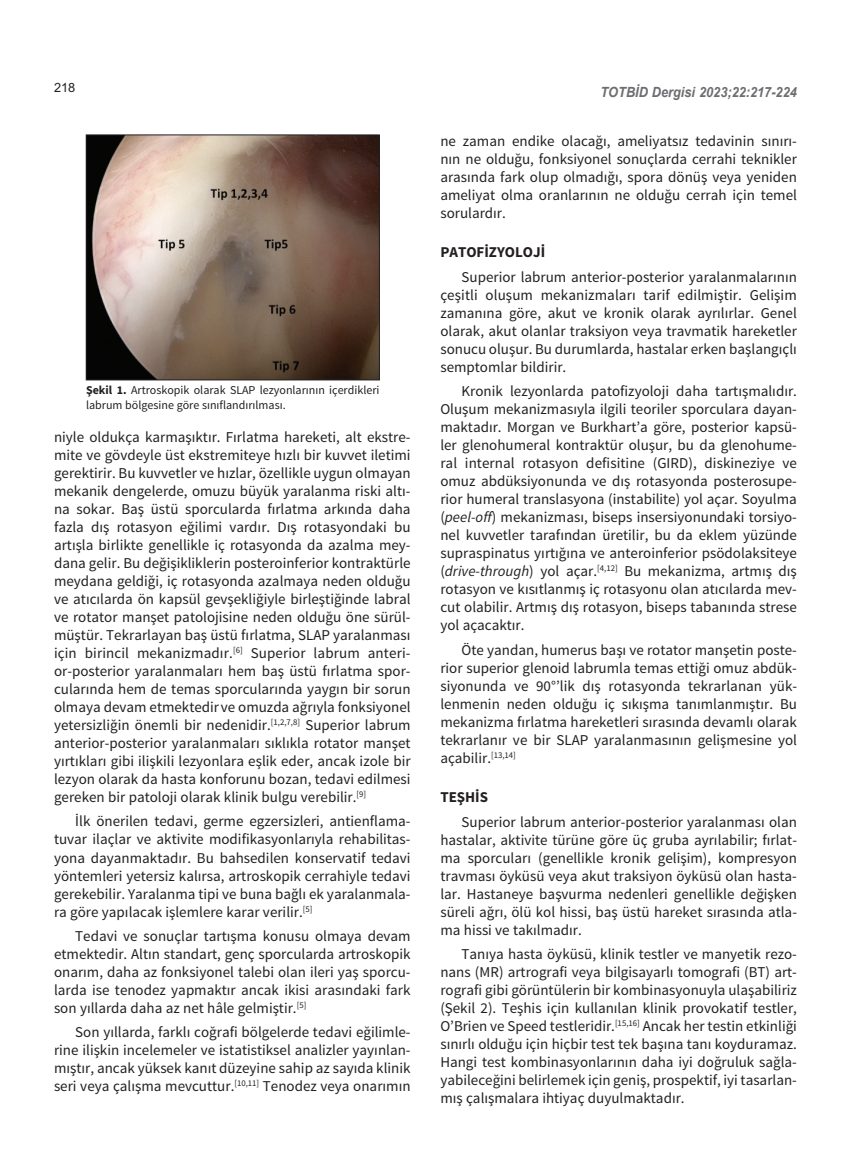
<style>
.page{position:relative;width:851px;height:1149px;background:#fff}
.page>*{position:absolute;margin:0;border:0;box-sizing:border-box;transform-origin:0 0}
.t1{font:15px/18px "Source Sans Pro";color:#231f20;text-align:justify}
.t2{font:700 15px "Source Sans Pro";color:#231f20}
.t3{font:italic 700 14.1px "Arial";color:#6c6d70;scale:.91 1}
.t4{font:12.75px "Arial SFMT";color:#231f20}
.t5{font:12px/14.4px "Source Sans Pro";color:#231f20}
.s1{font-weight:700}
.s2{font-style:italic}
</style>
<div class="page">
<img style="left:88px;top:137px;width:289px;height:241px">
<div style="left:86px;top:135px;width:293px;height:245px;border:1px solid #231f20"></div>
<p class="t4" style="left:54px;top:80px;width:23px">218</p>
<p class="t3" style="left:600px;top:82px;width:217px">TOTBİD Dergisi 2023;22:217-224</p>
<p class="t5" style="left:86px;top:383px;width:295px"><span class="s1">Şekil 1.</span> Artroskopik olarak SLAP lezyonlarının içerdikleri labrum bölgesine göre sınıflandırılması.</p>
<p class="t1" style="left:54px;top:428px;width:358px">niyle oldukça karmaşıktır. Fırlatma hareketi, alt ekstre&shy;mite ve gövdeyle üst ekstremiteye hızlı bir kuvvet iletimi gerektirir. Bu kuvvetler ve hızlar, özellikle uygun olmayan mekanik dengelerde, omuzu büyük yaralanma riski altı&shy;na sokar. Baş üstü sporcularda fırlatma arkında daha fazla dış rotasyon eğilimi vardır. Dış rotasyondaki bu artışla birlikte genellikle iç rotasyonda da azalma mey&shy;dana gelir. Bu değişikliklerin posteroinferior kontraktürle meydana geldiği, iç rotasyonda azalmaya neden olduğu ve atıcılarda ön kapsül gevşekliğiyle birleştiğinde labral ve rotator manşet patolojisine neden olduğu öne sürül&shy;müştür. Tekrarlayan baş üstü fırlatma, SLAP yaralanması için birincil mekanizmadır.<sup>[6]</sup> Superior labrum anteri&shy;or-posterior yaralanmaları hem baş üstü fırlatma spor&shy;cularında hem de temas sporcularında yaygın bir sorun olmaya devam etmektedirve omuzda ağrıyla fonksiyonel yetersizliğin önemli bir nedenidir.<sup>[1,2,7,8]</sup> Superior labrum anterior-posterior yaralanmaları sıklıkla rotator manşet yırtıkları gibi ilişkili lezyonlara eşlik eder, ancak izole bir lezyon olarak da hasta konforunu bozan, tedavi edilmesi gereken bir patoloji olarak klinik bulgu verebilir.<sup>[9]</sup></p>
<p class="t1" style="left:54px;top:812px;width:358px;text-indent:21px">İlk önerilen tedavi, germe egzersizleri, antienflama&shy;tuvar ilaçlar ve aktivite modifikasyonlarıyla rehabilitas&shy;yona dayanmaktadır. Bu bahsedilen konservatif tedavi yöntemleri yetersiz kalırsa, artroskopik cerrahiyle tedavi gerekebilir. Yaralanma tipi ve buna bağlı ek yaralanmala&shy;ra göre yapılacak işlemlere karar verilir.<sup>[5]</sup></p>
<p class="t1" style="left:54px;top:926px;width:358px;text-indent:21px">Tedavi ve sonuçlar tartışma konusu olmaya devam etmektedir. Altın standart, genç sporcularda artroskopik onarım, daha az fonksiyonel talebi olan ileri yaş sporcu&shy;larda ise tenodez yapmaktır ancak ikisi arasındaki fark son yıllarda daha az net hâle gelmiştir.<sup>[5]</sup></p>
<p class="t1" style="left:54px;top:1023px;width:358px;text-indent:21px">Son yıllarda, farklı coğrafi bölgelerde tedavi eğilimle&shy;rine ilişkin incelemeler ve istatistiksel analizler yayınlan&shy;mıştır, ancak yüksek kanıt düzeyine sahip az sayıda klinik seri veya çalışma mevcuttur.<sup>[10,11]</sup> Tenodez veya onarımın</p>
<p class="t1" style="left:440px;top:132px;width:358px">ne zaman endike olacağı, ameliyatsız tedavinin sınırı&shy;nın ne olduğu, fonksiyonel sonuçlarda cerrahi teknikler arasında fark olup olmadığı, spora dönüş veya yeniden ameliyat olma oranlarının ne olduğu cerrah için temel sorulardır.</p>
<p class="t2" style="left:440px;top:243px;width:106px">PATOFİZYOLOJİ</p>
<p class="t1" style="left:440px;top:268px;width:358px;text-indent:21px">Superior labrum anterior-posterior yaralanmalarının çeşitli oluşum mekanizmaları tarif edilmiştir. Gelişim zamanına göre, akut ve kronik olarak ayrılırlar. Genel olarak, akut olanlar traksiyon veya travmatik hareketler sonucu oluşur. Bu durumlarda, hastalar erken başlangıçlı semptomlar bildirir.</p>
<p class="t1" style="left:440px;top:382px;width:358px;text-indent:21px">Kronik lezyonlarda patofizyoloji daha tartışmalıdır.<br>Oluşum mekanizmasıyla ilgili teoriler sporculara dayan&shy;maktadır. Morgan ve Burkhart’a göre, posterior kapsü&shy;ler glenohumeral kontraktür oluşur, bu da glenohume&shy;ral internal rotasyon defisitine (GIRD), diskineziye ve omuz abdüksiyonunda ve dış rotasyonda posterosupe&shy;rior humeral translasyona (instabilite) yol açar. Soyulma (<span class="s2">peel-off</span>) mekanizması, biseps insersiyonundaki torsiyo&shy;nel kuvvetler tarafından üretilir, bu da eklem yüzünde supraspinatus yırtığına ve anteroinferior psödolaksiteye (<span class="s2">drive-through</span>) yol açar.<sup>[4,12]</sup> Bu mekanizma, artmış dış rotasyon ve kısıtlanmış iç rotasyonu olan atıcılarda mev&shy;cut olabilir. Artmış dış rotasyon, biseps tabanında strese yol açacaktır.</p>
<p class="t1" style="left:440px;top:641px;width:358px;text-indent:21px">Öte yandan, humerus başı ve rotator manşetin poste&shy;rior superior glenoid labrumla temas ettiği omuz abdük&shy;siyonunda ve 90°’lik dış rotasyonda tekrarlanan yük&shy;lenmenin neden olduğu iç sıkışma tanımlanmıştır. Bu mekanizma fırlatma hareketleri sırasında devamlı olarak tekrarlanır ve bir SLAP yaralanmasının gelişmesine yol açabilir.<sup>[13,14]</sup></p>
<p class="t2" style="left:440px;top:787px;width:49px">TEŞHİS</p>
<p class="t1" style="left:440px;top:812px;width:358px;text-indent:21px">Superior labrum anterior-posterior yaralanması olan hastalar, aktivite türüne göre üç gruba ayrılabilir; fırlat&shy;ma sporcuları (genellikle kronik gelişim), kompresyon travması öyküsü veya akut traksiyon öyküsü olan hasta&shy;lar. Hastaneye başvurma nedenleri genellikle değişken süreli ağrı, ölü kol hissi, baş üstü hareket sırasında atla&shy;ma hissi ve takılmadır.</p>
<p class="t1" style="left:440px;top:945px;width:358px;text-indent:21px">Tanıya hasta öyküsü, klinik testler ve manyetik rezo&shy;nans (MR) artrografi veya bilgisayarlı tomografi (BT) art&shy;rografi gibi görüntülerin bir kombinasyonuyla ulaşabiliriz (Şekil 2). Teşhis için kullanılan klinik provokatif testler, O’Brien ve Speed testleridir.<sup>[15,16]</sup> Ancak her testin etkinliği sınırlı olduğu için hiçbir test tek başına tanı koyduramaz.<br>Hangi test kombinasyonlarının daha iyi doğruluk sağla&shy;yabileceğini belirlemek için geniş, prospektif, iyi tasarlan&shy;mış çalışmalara ihtiyaç duyulmaktadır.</p>
</div>
